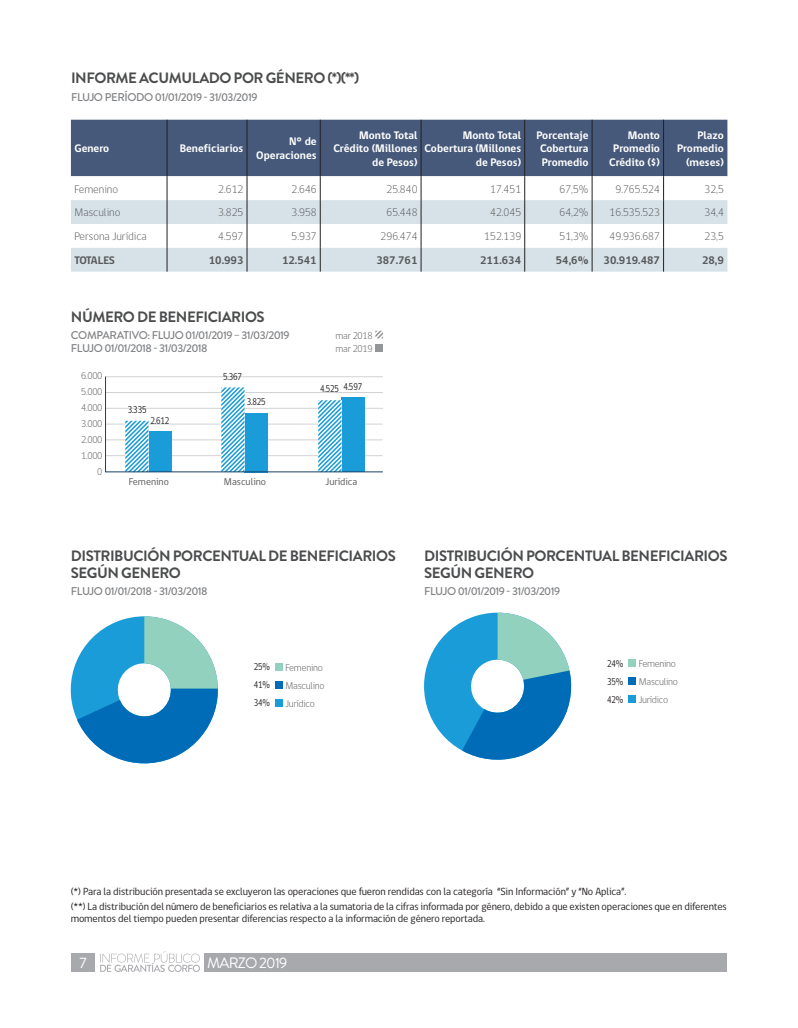
<style>
.page{position:relative;width:798px;height:1028px;background:#fff}
.page>*{position:absolute;margin:0;border:0;box-sizing:border-box;transform-origin:0 0}
.t1{font:700 15px/17.5px "Brandon Grotesque";letter-spacing:-.03em;color:#4b4c4d}
.t2{font:15px "Brandon Grotesque";letter-spacing:-.05em;color:#fff}
.t3{font:700 11.25px/13.5px "gob CL";color:#fff;text-align:right}
.t4{font:300 11.25px "gob CL";color:#57585a}
.t5{font:500 11.25px/13.5px "Brandon Grotesque";letter-spacing:-.05em;color:#808285}
.t6{font:700 11.25px "gob CL";color:#57585a}
.t7{font:700 11.25px "gob CL";letter-spacing:-.04em;color:#57585a}
.t8{font:10.62px/15.4px "gob CL";letter-spacing:-.01em;color:#231f20}
.t9{font:300 10px/16px "gob CL";letter-spacing:-.025em;color:#57585a;text-align:right}
.t10{font:10px "gob CL";letter-spacing:-.025em;color:#231f20;scale:.85 1}
.t11{font:10px "gob CL";color:#57585a}
</style>
<div class="page">
<svg style="left:100px;top:951px;width:100px;height:21px"></svg>
<div style="left:204px;top:953px;width:522px;height:19px;background:#a8a9ad"></div>
<div style="left:71px;top:953px;width:24px;height:19px;background:#a8a9ad"></div>
<div style="left:375px;top:344px;width:8px;height:8px;background:#939598"></div>
<svg style="left:375px;top:331px;width:8px;height:7px"></svg>
<div style="left:274px;top:662px;width:8px;height:8px;background:#91d1bd"></div>
<div style="left:627px;top:659px;width:8px;height:7px;background:#91d1bd"></div>
<div style="left:274px;top:699px;width:8px;height:7px;background:#1a9cd8"></div>
<div style="left:627px;top:695px;width:8px;height:8px;background:#1a9cd8"></div>
<div style="left:274px;top:681px;width:8px;height:7px;background:#006bb6"></div>
<div style="left:627px;top:677px;width:8px;height:8px;background:#006bb6"></div>
<svg style="left:70px;top:616px;width:148px;height:148px"></svg>
<svg style="left:424px;top:612px;width:148px;height:148px"></svg>
<div style="left:71px;top:120px;width:656px;height:56px;background:#46597a"></div>
<svg style="left:71px;top:176px;width:656px;height:24px"></svg>
<svg style="left:71px;top:200px;width:656px;height:72px;fill:#d7e2e8"></svg>
<hr style="left:167px;top:120px;width:1px;height:56px;background:#231f20">
<hr style="left:247px;top:120px;width:1px;height:56px;background:#231f20">
<hr style="left:320px;top:120px;width:1px;height:56px;background:#231f20">
<hr style="left:420px;top:120px;width:1px;height:56px;background:#231f20">
<hr style="left:524px;top:120px;width:1px;height:56px;background:#231f20">
<hr style="left:591px;top:120px;width:1px;height:56px;background:#231f20">
<hr style="left:663px;top:120px;width:1px;height:56px;background:#231f20">
<svg style="left:167px;top:176px;width:1px;height:96px"></svg>
<svg style="left:247px;top:176px;width:1px;height:96px"></svg>
<svg style="left:320px;top:176px;width:1px;height:96px"></svg>
<svg style="left:420px;top:176px;width:1px;height:96px"></svg>
<svg style="left:524px;top:176px;width:1px;height:96px"></svg>
<svg style="left:591px;top:176px;width:1px;height:96px"></svg>
<svg style="left:663px;top:176px;width:1px;height:96px"></svg>
<svg style="left:105px;top:376px;width:278px;height:96px"></svg>
<h1 class="t1" style="left:71px;top:69px;width:289px">INFORME ACUMULADO POR GÉNERO (*)(**)</h1>
<p class="t5" style="left:71px;top:90px;width:188px">FLUJO PERÍODO 01/01/2019 - 31/03/2019</p>
<p class="t3" style="left:74px;top:142px;width:36px">Genero</p>
<p class="t3" style="left:180px;top:142px;width:65px">Beneficiarios</p>
<p class="t3" style="left:256px;top:135px;width:62px">N° de<br>Operaciones</p>
<p class="t3" style="left:333px;top:128px;width:86px">Monto Total<br>Crédito (Millones de Pesos)</p>
<p class="t3" style="left:424px;top:128px;width:98px">Monto Total<br>Cobertura (Millones de Pesos)</p>
<p class="t3" style="left:536px;top:128px;width:53px;text-align:center">Porcentaje<br>Cobertura<br>Promedio</p>
<p class="t3" style="left:609px;top:128px;width:52px">Monto<br>Promedio<br>Crédito ($)</p>
<p class="t3" style="left:676px;top:128px;width:48px">Plazo<br>Promedio (meses)</p>
<p class="t4" style="left:74px;top:181px;width:45px">Femenino</p>
<p class="t4" style="left:218px;top:181px;width:27px">2.612</p>
<p class="t4" style="left:291px;top:181px;width:27px">2.646</p>
<p class="t4" style="left:386px;top:181px;width:33px">25.840</p>
<p class="t4" style="left:490px;top:181px;width:33px">17.451</p>
<p class="t4" style="left:559px;top:181px;width:30px">67,5%</p>
<p class="t4" style="left:615px;top:181px;width:46px">9.765.524</p>
<p class="t4" style="left:704px;top:181px;width:21px">32,5</p>
<p class="t4" style="left:74px;top:205px;width:47px">Masculino</p>
<p class="t4" style="left:218px;top:205px;width:27px">3.825</p>
<p class="t4" style="left:291px;top:205px;width:27px">3.958</p>
<p class="t4" style="left:386px;top:205px;width:33px">65.448</p>
<p class="t4" style="left:490px;top:205px;width:33px">42.045</p>
<p class="t4" style="left:559px;top:205px;width:30px">64,2%</p>
<p class="t4" style="left:609px;top:205px;width:52px">16.535.523</p>
<p class="t4" style="left:704px;top:205px;width:21px">34,4</p>
<p class="t4" style="left:74px;top:229px;width:74px">Persona Jurídica</p>
<p class="t4" style="left:218px;top:229px;width:27px">4.597</p>
<p class="t4" style="left:291px;top:229px;width:27px">5.937</p>
<p class="t4" style="left:380px;top:229px;width:38px">296.474</p>
<p class="t4" style="left:484px;top:229px;width:38px">152.139</p>
<p class="t4" style="left:559px;top:229px;width:30px">51,3%</p>
<p class="t4" style="left:609px;top:229px;width:52px">49.936.687</p>
<p class="t4" style="left:704px;top:229px;width:21px">23,5</p>
<p class="t7" style="left:74px;top:252px;width:42px">TOTALES</p>
<p class="t6" style="left:209px;top:252px;width:36px">10.993</p>
<p class="t6" style="left:282px;top:252px;width:36px">12.541</p>
<p class="t6" style="left:376px;top:252px;width:43px">387.761</p>
<p class="t6" style="left:480px;top:252px;width:43px">211.634</p>
<p class="t6" style="left:555px;top:252px;width:34px">54,6%</p>
<p class="t6" style="left:603px;top:252px;width:58px">30.919.487</p>
<p class="t6" style="left:701px;top:252px;width:23px">28,9</p>
<h1 class="t1" style="left:71px;top:308px;width:195px">NÚMERO DE BENEFICIARIOS</h1>
<p class="t5" style="left:71px;top:328px;width:220px">COMPARATIVO: FLUJO 01/01/2019 – 31/03/2019<br>FLUJO 01/01/2018 - 31/03/2018</p>
<p class="t9" style="left:81px;top:368px;width:23px">6.000<br>5.000<br>4.000<br>3.000<br>2.000<br>1.000<br>0</p>
<p class="t10" style="left:128px;top:403px;width:24px">3.335</p>
<p class="t10" style="left:150px;top:414px;width:24px">2.612</p>
<p class="t10" style="left:223px;top:369px;width:24px">5.367</p>
<p class="t10" style="left:247px;top:395px;width:24px">3.825</p>
<p class="t9" style="left:335px;top:327px;width:39px">mar 2018</p>
<p class="t9" style="left:335px;top:341px;width:39px">mar 2019</p>
<p class="t10" style="left:320px;top:381px;width:51px">4.525 4.597</p>
<p class="t11" style="left:129px;top:475px;width:41px">Femenino</p>
<p class="t11" style="left:224px;top:475px;width:44px">Masculino</p>
<p class="t11" style="left:325px;top:475px;width:33px">Jurídica</p>
<h1 class="t1" style="left:71px;top:547px;width:326px">DISTRIBUCIÓN PORCENTUAL DE BENEFICIARIOS<br>SEGÚN GENERO</h1>
<p class="t5" style="left:71px;top:585px;width:138px">FLUJO 01/01/2018 - 31/03/2018</p>
<h1 class="t1" style="left:424px;top:547px;width:305px">DISTRIBUCIÓN PORCENTUAL BENEFICIARIOS<br>SEGÚN GENERO</h1>
<p class="t5" style="left:424px;top:585px;width:137px">FLUJO 01/01/2019 - 31/03/2019</p>
<p class="t10" style="left:254px;top:660px;width:21px">25%</p>
<p class="t10" style="left:607px;top:656px;width:21px">24%</p>
<p class="t9" style="left:285px;top:695px;width:31px">Jurídico</p>
<p class="t9" style="left:285px;top:659px;width:39px">Femenino</p>
<p class="t10" style="left:254px;top:678px;width:21px">41%</p>
<p class="t10" style="left:607px;top:674px;width:21px">35%</p>
<p class="t9" style="left:285px;top:677px;width:40px">Masculino</p>
<p class="t10" style="left:254px;top:696px;width:21px">34%</p>
<p class="t10" style="left:607px;top:692px;width:21px">42%</p>
<p class="t9" style="left:638px;top:655px;width:39px">Femenino</p>
<p class="t9" style="left:638px;top:674px;width:40px">Masculino</p>
<p class="t9" style="left:638px;top:692px;width:31px">Jurídico</p>
<p class="t8" style="left:71px;top:883px;width:657px">(*) Para la distribución presentada se excluyeron las operaciones que fueron rendidas con la categoría “Sin Información” y “No Aplica”.<br>(**) La distribución del número de beneficiarios es relativa a la sumatoria de la cifras informada por género, debido a que existen operaciones que en diferentes</p>
<p class="t8" style="left:71px;top:911px;width:415px">momentos del tiempo pueden presentar diferencias respecto a la información de género reportada.</p>
<h1 class="t2" style="left:79px;top:952px;width:9px">7</h1>
<h1 class="t2" style="left:207px;top:952px;width:82px">MARZO 2019</h1>
</div>
